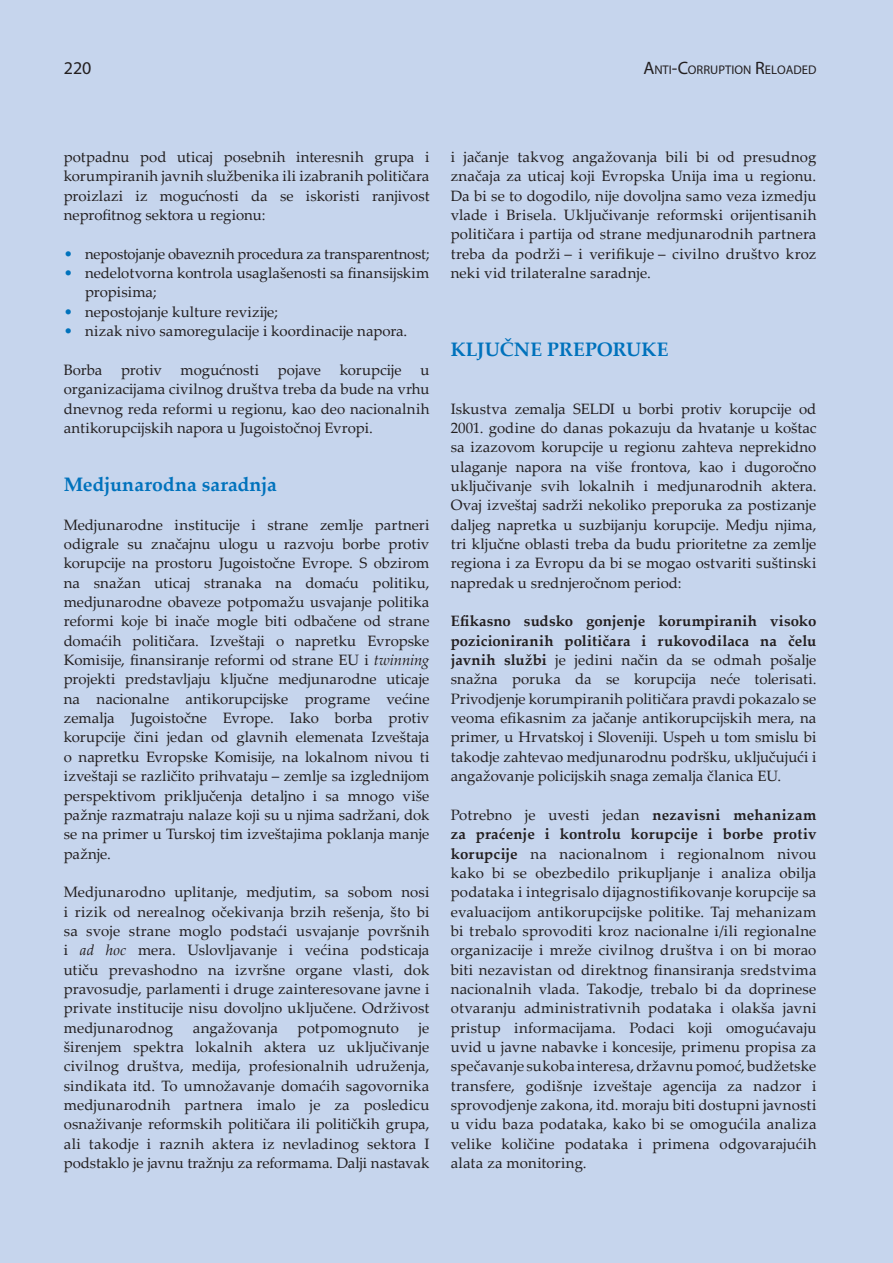
<style>
.page{position:relative;width:893px;height:1263px;background:#c6d5ed}
.page>*{position:absolute;margin:0;border:0;box-sizing:border-box;transform-origin:0 0}
.t1{font:700 19.5px "Palatino Linotype";letter-spacing:.005em;color:#0072bc}
.t2{font:18px "Myriad Pro";color:#231f20}
.t3{font:15px/19.4px "Palatino Linotype";letter-spacing:.005em;color:#231f20;text-align:justify}
.t4{font:12.6px "Myriad Pro";color:#231f20}
.s1{font-size:18px}
.s2{color:#0072bc}
.s3{font-style:italic}
.s4{font-weight:700}
</style>
<div class="page">
<p class="t2" style="left:64px;top:57px;width:29px">220</p>
<p class="t4" style="left:643px;top:62px;width:174px"><span class="s1">A</span>NTI<span class="s1">-C</span>ORRUPTION <span class="s1">R</span>ELOADED</p>
<p class="t3" style="left:64px;top:147px;width:367px">potpadnu pod uticaj posebnih interesnih grupa i korumpiranih javnih službenika ili izabranih političara proizlazi iz mogućnosti da se iskoristi ranjivost neprofitnog sektora u regionu:</p>
<p class="t3" style="left:64px;top:243px;width:367px"><span class="s2">•</span> nepostojanje obaveznih procedura za transparentnost;</p>
<p class="t3" style="left:85px;top:263px;width:346px;text-indent:-21px"><span class="s2">•</span> nedelotvorna kontrola usaglašenosti sa finansijskim propisima;</p>
<p class="t3" style="left:64px;top:301px;width:215px"><span class="s2">•</span> nepostojanje kulture revizije;</p>
<p class="t3" style="left:64px;top:321px;width:345px"><span class="s2">•</span> nizak nivo samoregulacije i koordinacije napora.</p>
<p class="t3" style="left:64px;top:359px;width:367px">Borba protiv mogućnosti pojave korupcije u organizacijama civilnog društva treba da bude na vrhu dnevnog reda reformi u regionu, kao deo nacionalnih antikorupcijskih napora u Jugoistočnoj Evropi.</p>
<h1 class="t1" style="left:64px;top:470px;width:214px">Medjunarodna saradnja</h1>
<p class="t3" style="left:64px;top:514px;width:367px">Medjunarodne institucije i strane zemlje partneri odigrale su značajnu ulogu u razvoju borbe protiv korupcije na prostoru Jugoistočne Evrope. S obzirom na snažan uticaj stranaka na domaću politiku, medjunarodne obaveze potpomažu usvajanje politika reformi koje bi inače mogle biti odbačene od strane domaćih političara. Izveštaji o napretku Evropske Komisije, finansiranje reformi od strane EU i <span class="s3">twinning </span>projekti predstavljaju ključne medjunarodne uticaje na nacionalne antikorupcijske programe većine zemalja Jugoistočne Evrope. Iako borba protiv korupcije čini jedan od glavnih elemenata Izveštaja o napretku Evropske Komisije, na lokalnom nivou ti izveštaji se različito prihvataju – zemlje sa izglednijom perspektivom priključenja detaljno i sa mnogo više pažnje razmatraju nalaze koji su u njima sadržani, dok se na primer u Turskoj tim izveštajima poklanja manje pažnje.</p>
<p class="t3" style="left:64px;top:882px;width:367px">Medjunarodno uplitanje, medjutim, sa sobom nosi i rizik od nerealnog očekivanja brzih rešenja, što bi sa svoje strane moglo podstaći usvajanje površnih i <span class="s3">ad hoc</span> mera. Uslovljavanje i većina podsticaja utiču prevashodno na izvršne organe vlasti, dok pravosudje, parlamenti i druge zainteresovane javne i private institucije nisu dovoljno uključene. Održivost medjunarodnog</p>
<p class="t3" style="left:193px;top:1017px;width:87px">angažovanja</p>
<p class="t3" style="left:297px;top:1017px;width:103px">potpomognuto</p>
<p class="t3" style="left:64px;top:1017px;width:367px;text-indent:355px">je širenjem spektra lokalnih aktera uz uključivanje civilnog društva, medija, profesionalnih udruženja, sindikata itd. To umnožavanje domaćih sagovornika medjunarodnih partnera imalo je za posledicu osnaživanje reformskih političara ili političkih grupa, ali takodje i raznih aktera iz nevladinog sektora I podstaklo je javnu tražnju za reformama. Dalji nastavak</p>
<p class="t3" style="left:451px;top:147px;width:367px">i jačanje takvog angažovanja bili bi od presudnog značaja za uticaj koji Evropska Unija ima u regionu.<br>Da bi se to dogodilo, nije dovoljna samo veza izmedju vlade i Brisela. Uključivanje reformski orijentisanih političara i partija od strane medjunarodnih partnera treba da podrži – i verifikuje – civilno društvo kroz neki vid trilateralne saradnje.</p>
<h1 class="t1" style="left:451px;top:335px;width:219px">KLJUČNE PREPORUKE</h1>
<p class="t3" style="left:451px;top:398px;width:367px">Iskustva zemalja SELDI u borbi protiv korupcije od 2001. godine do danas pokazuju da hvatanje u koštac sa izazovom korupcije u regionu zahteva neprekidno ulaganje napora na više frontova, kao i dugoročno uključivanje svih lokalnih i medjunarodnih aktera.<br>Ovaj izveštaj sadrži nekoliko preporuka za postizanje daljeg napretka u suzbijanju korupcije. Medju njima, tri ključne oblasti treba da budu prioritetne za zemlje regiona i za Evropu da bi se mogao ostvariti suštinski napredak u srednjeročnom period:</p>
<p class="t3" style="left:451px;top:611px;width:367px"><span class="s4">Efikasno sudsko gonjenje korumpiranih visoko pozicioniranih političara i rukovodilaca na čelu javnih službi</span> je jedini način da se odmah pošalje snažna poruka da se korupcija neće tolerisati.<br>Privodjenje korumpiranih političara pravdi pokazalo se veoma efikasnim za jačanje antikorupcijskih mera, na primer, u Hrvatskoj i Sloveniji. Uspeh u tom smislu bi takodje zahtevao medjunarodnu podršku, uključujući i angažovanje policijskih snaga zemalja članica EU.</p>
<p class="t3" style="left:451px;top:804px;width:367px">Potrebno je uvesti jedan <span class="s4">nezavisni mehanizam za praćenje i kontrolu korupcije i borbe protiv korupcije</span> na nacionalnom i regionalnom nivou kako bi se obezbedilo prikupljanje i analiza obilja podataka i integrisalo dijagnostifikovanje korupcije sa evaluacijom antikorupcijske politike. Taj mehanizam bi trebalo sprovoditi kroz nacionalne i/ili regionalne organizacije i mreže civilnog društva i on bi morao biti nezavistan od direktnog finansiranja sredstvima nacionalnih vlada. Takodje, trebalo bi da doprinese otvaranju administrativnih podataka i olakša javni pristup informacijama. Podaci koji omogućavaju uvid u javne nabavke i koncesije, primenu propisa za spečavanje sukoba interesa, državnu pomoć, budžetske transfere, godišnje izveštaje agencija za nadzor i sprovodjenje zakona, itd. moraju biti dostupni javnosti u vidu baza podataka, kako bi se omogućila analiza velike količine podataka i primena odgovarajućih alata za monitoring.</p>
</div>
